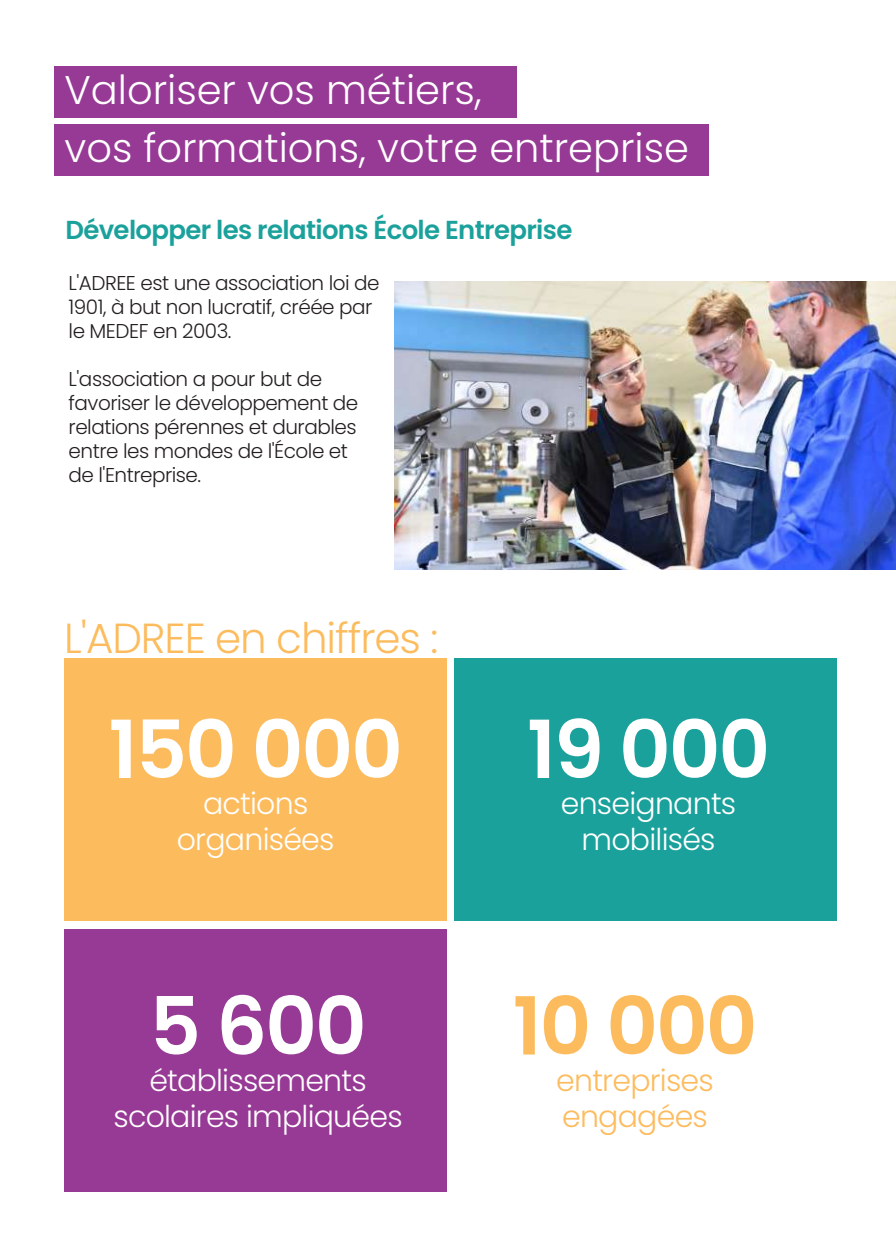
<style>
.page{position:relative;width:896px;height:1248px;background:#fff}
.page>*{position:absolute;margin:0;border:0;box-sizing:border-box;transform-origin:0 0}
.t1{font:600 80px "Poppins";letter-spacing:-.025em;color:#fff}
.t2{font:600 80px "Poppins";color:#fcbc5e}
.t3{font:300 42px "Poppins";letter-spacing:-.025em;color:#fcbc5e}
.t4{font:300 40px/58px "Poppins";color:#fff}
.t5{font:300 30px/36px "Poppins";letter-spacing:-.025em;color:#fff;text-align:center}
.t6{font:300 30px/36px "Poppins";letter-spacing:-.025em;color:#fcbc5e}
.t7{font:600 26px "Poppins";letter-spacing:-.025em;color:#1ba19b}
.t8{font:300 20px/24px "Poppins";letter-spacing:-.025em;color:#231f20}
</style>
<div class="page">
<img style="left:395px;top:281px;width:501px;height:288px">
<div style="left:64px;top:657px;width:383px;height:263px;background:#fcbc5e"></div>
<div style="left:454px;top:657px;width:383px;height:263px;background:#1ba19b"></div>
<div style="left:64px;top:929px;width:383px;height:263px;background:#973a95"></div>
<div style="left:54px;top:66px;width:463px;height:51px;background:#973a95"></div>
<div style="left:54px;top:124px;width:655px;height:51px;background:#973a95"></div>
<h3 class="t4" style="left:64px;top:61px;width:626px">Valoriser vos métiers,<br>vos formations, votre entreprise</h3>
<h3 class="t7" style="left:65px;top:214px;width:508px">Développer les relations École Entreprise</h3>
<p class="t8" style="left:69px;top:271px;width:313px">L'ADREE est une association loi de<br>1901, à but non lucratif, créée par le MEDEF en 2003.</p>
<p class="t8" style="left:69px;top:367px;width:291px">L'association a pour but de favoriser le développement de relations pérennes et durables entre les mondes de l'École et de l'Entreprise.</p>
<h2 class="t3" style="left:64px;top:614px;width:375px">L'ADREE en chiffres :</h2>
<h1 class="t1" style="left:108px;top:703px;width:296px">150 000</h1>
<h3 class="t5" style="left:177px;top:785px;width:159px">actions organisées</h3>
<h1 class="t1" style="left:149px;top:979px;width:219px">5 600</h1>
<h3 class="t5" style="left:113px;top:1062px;width:291px">établissements scolaires impliquées</h3>
<h1 class="t1" style="left:527px;top:703px;width:245px">19 000</h1>
<h3 class="t5" style="left:561px;top:785px;width:177px">enseignants mobilisés</h3>
<h1 class="t2" style="left:512px;top:979px;width:246px">10 000</h1>
<h3 class="t6" style="left:556px;top:1062px;width:159px">entreprises engagées</h3>
</div>
